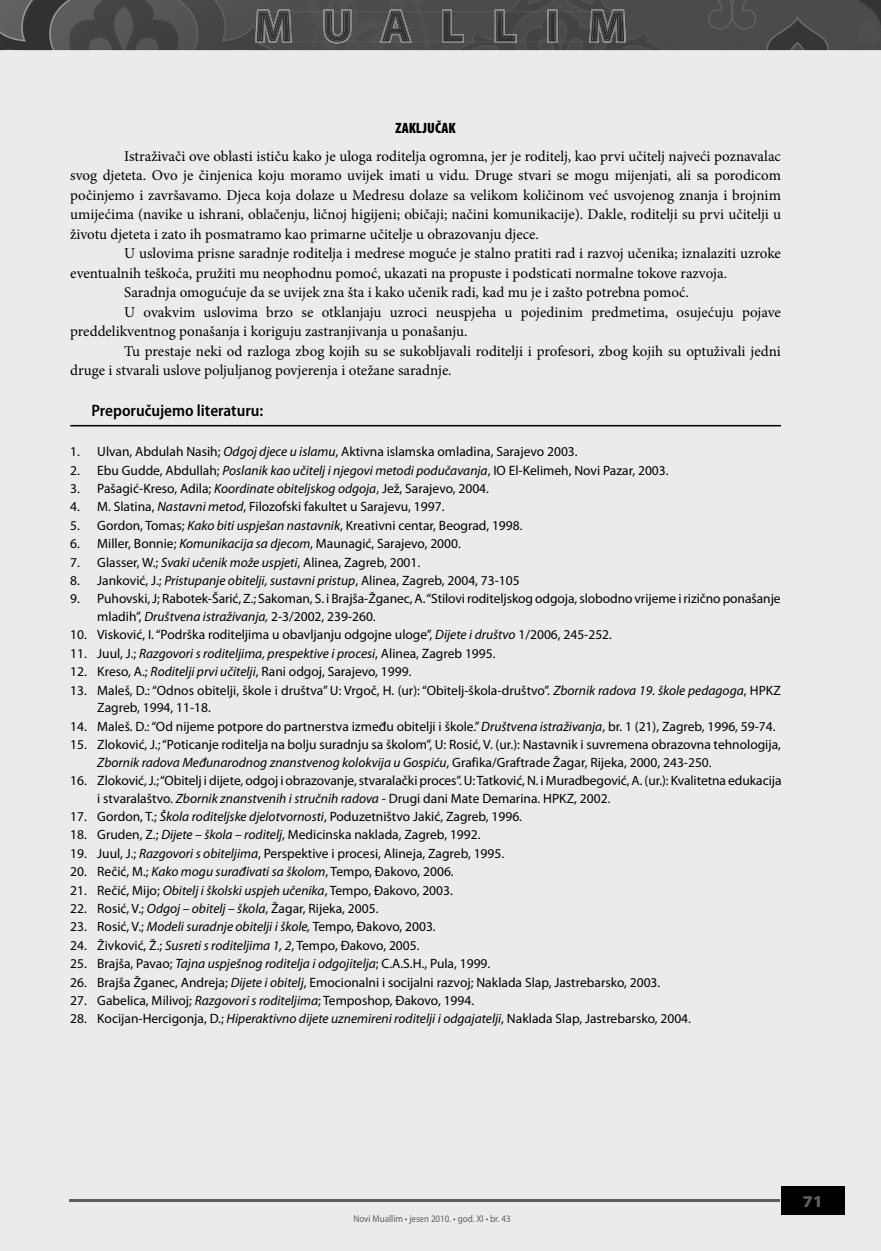
<style>
.page{position:relative;width:881px;height:1251px;background:#fff}
.page>*{position:absolute;margin:0;border:0;box-sizing:border-box;transform-origin:0 0}
.t1{font:600 semi-condensed 16.5px "Myriad Pro";color:#000}
.t2{font:900 semi-expanded 16.5px "Myriad Pro";color:#5f5f5f}
.t3{font:15px/19.5px "Minion Pro";color:#000;text-align:justify}
.t4{font:900 condensed 15px "Myriad Pro";color:#000}
.t5{font:13.5px/17.5px "Myriad Pro";color:#000}
.t6{font:italic 13.5px "Myriad Pro";color:#000}
.t7{font:9.9px "Myriad Pro";color:#5f5f5f;scale:.91 1}
.s1{font-style:italic}
.s2{font-style:normal}
</style>
<div class="page">
<div style="left:0;top:0;width:880px;height:1250px;background:#ebebeb"></div>
<img style="left:0;top:0;width:880px;height:50px">
<img style="left:648px;top:38px;width:120px;height:12px">
<img style="left:255px;top:10px;width:370px;height:33px">
<img style="left:256px;top:11px;width:368px;height:31px">
<div style="left:780px;top:1186px;width:64px;height:28px;background:#000"></div>
<hr style="left:69px;top:1199px;width:710px;height:2px;background:#5f5f5f">
<hr style="left:70px;top:425px;width:710px;height:1px;background:#000">
<p class="t4" style="left:395px;top:119px;width:62px">ZAKLJUČAK</p>
<p class="t3" style="left:70px;top:146px;width:712px;text-indent:54px">Istraživači ove oblasti ističu kako je uloga roditelja ogromna, jer je roditelj, kao prvi učitelj najveći poznavalac svog djeteta. Ovo je činjenica koju moramo uvijek imati u vidu. Druge stvari se mogu mijenjati, ali sa porodicom počinjemo i završavamo. Djeca koja dolaze u Medresu dolaze sa velikom količinom već usvojenog znanja i brojnim umijećima (navike u ishrani, oblačenju, ličnoj higijeni; običaji; načini komunikacije). Dakle, roditelji su prvi učitelji u životu djeteta i zato ih posmatramo kao primarne učitelje u obrazovanju djece.</p>
<p class="t3" style="left:124px;top:244px;width:658px">U uslovima prisne saradnje roditelja i medrese moguće je stalno pratiti rad i razvoj učenika; iznalaziti uzroke</p>
<p class="t3" style="left:70px;top:263px;width:658px">eventualnih teškoća, pružiti mu neophodnu pomoć, ukazati na propuste i podsticati normalne tokove razvoja.</p>
<p class="t3" style="left:124px;top:283px;width:566px">Saradnja omogućuje da se uvijek zna šta i kako učenik radi, kad mu je i zašto potrebna pomoć.</p>
<p class="t3" style="left:124px;top:302px;width:658px">U ovakvim uslovima brzo se otklanjaju uzroci neuspjeha u pojedinim predmetima, osujećuju pojave</p>
<p class="t3" style="left:70px;top:322px;width:398px">preddelikventnog ponašanja i koriguju zastranjivanja u ponašanju.</p>
<p class="t3" style="left:124px;top:341px;width:658px">Tu prestaje neki od razloga zbog kojih su se sukobljavali roditelji i profesori, zbog kojih su optuživali jedni</p>
<p class="t3" style="left:70px;top:361px;width:383px">druge i stvarali uslove poljuljanog povjerenja i otežane saradnje.</p>
<p class="t1" style="left:91px;top:402px;width:173px">Preporučujemo literaturu:</p>
<p class="t5" style="left:70px;top:442px;width:509px">1. Ulvan, Abdulah Nasih; <span class="s1">Odgoj djece u islamu</span>, Aktivna islamska omladina, Sarajevo 2003.</p>
<p class="t5" style="left:70px;top:461px;width:599px">2. Ebu Gudde, Abdullah; <span class="s1">Poslanik kao učitelj i njegovi metodi podučavanja</span>, IO El-Kelimeh, Novi Pazar, 2003.</p>
<p class="t5" style="left:70px;top:479px;width:420px">3. Pašagić-Kreso, Adila; <span class="s1">Koordinate obiteljskog odgoja</span>, Jež, Sarajevo, 2004.</p>
<p class="t5" style="left:70px;top:498px;width:375px">4. M. Slatina, <span class="s1">Nastavni metod</span>, Filozofski fakultet u Sarajevu, 1997.</p>
<p class="t5" style="left:70px;top:516px;width:453px">5. Gordon, Tomas; <span class="s1">Kako biti uspješan nastavnik</span>, Kreativni centar, Beograd, 1998.</p>
<p class="t5" style="left:70px;top:534px;width:392px">6. Miller, Bonnie; <span class="s1">Komunikacija sa djecom</span>, Maunagić, Sarajevo, 2000.</p>
<p class="t5" style="left:70px;top:553px;width:351px">7. Glasser, W.; <span class="s1">Svaki učenik može uspjeti</span>, Alinea, Zagreb, 2001.</p>
<p class="t5" style="left:70px;top:571px;width:451px">8. Janković, J.; <span class="s1">Pristupanje obitelji, sustavni pristup</span>, Alinea, Zagreb, 2004, 73-105</p>
<p class="t5" style="left:97px;top:590px;width:684px;text-indent:-27px">9. Puhovski, J; Rabotek-Šarić, Z.; Sakoman, S. i Brajša-Žganec, A. “Stilovi roditeljskog odgoja, slobodno vrijeme i rizično ponašanje mladih”, <span class="s1">Društvena istraživanja,</span> 2-3/2002, 239-260.</p>
<p class="t5" style="left:70px;top:625px;width:543px">10. Visković, I. “Podrška roditeljima u obavljanju odgojne uloge”, <span class="s1">Dijete i društvo</span> 1/2006, 245-252.</p>
<p class="t6" style="left:70px;top:645px;width:426px"><span class="s2">11. Juul, J.;</span> Razgovori s roditeljima, prespektive i procesi<span class="s2">, Alinea, Zagreb 1995.</span></p>
<p class="t5" style="left:70px;top:662px;width:342px">12. Kreso, A.; <span class="s1">Roditelji prvi učitelji</span>, Rani odgoj, Sarajevo, 1999.</p>
<p class="t5" style="left:97px;top:681px;width:685px;text-indent:-27px">13. Maleš, D.: “Odnos obitelji, škole i društva” U: Vrgoč, H. (ur): “Obitelj-škola-društvo”. <span class="s1">Zbornik radova 19. škole pedagoga</span>, HPKZ<br>Zagreb, 1994, 11-18.</p>
<p class="t5" style="left:70px;top:717px;width:706px">14. Maleš. D.: “Od nijeme potpore do partnerstva između obitelji i škole.” <span class="s1">Društvena istraživanja</span>, br. 1 (21), Zagreb, 1996, 59-74.</p>
<p class="t5" style="left:97px;top:735px;width:685px;text-indent:-27px">15. Zloković, J.; “Poticanje roditelja na bolju suradnju sa školom”, U: Rosić, V. (ur.): Nastavnik i suvremena obrazovna tehnologija,<br><span class="s1">Zbornik radova Međunarodnog znanstvenog kolokvija u Gospiću</span>, Grafika/Graftrade Žagar, Rijeka, 2000, 243-250.</p>
<p class="t5" style="left:97px;top:771px;width:685px;text-indent:-27px">16. Zloković, J.; “Obitelj i dijete, odgoj i obrazovanje, stvaralački proces”. U: Tatković, N. i Muradbegović, A. (ur.): Kvalitetna edukacija i stvaralaštvo. <span class="s1">Zbornik znanstvenih i stručnih radova</span> - Drugi dani Mate Demarina. HPKZ, 2002.</p>
<p class="t5" style="left:70px;top:807px;width:453px">17. Gordon, T.; <span class="s1">Škola roditeljske djelotvornosti</span>, Poduzetništvo Jakić, Zagreb, 1996.</p>
<p class="t5" style="left:70px;top:825px;width:411px">18. Gruden, Z.; <span class="s1">Dijete – škola – roditelj</span>, Medicinska naklada, Zagreb, 1992.</p>
<p class="t5" style="left:70px;top:844px;width:435px">19. Juul, J.; <span class="s1">Razgovori s obiteljima</span>, Perspektive i procesi, Alineja, Zagreb, 1995.</p>
<p class="t5" style="left:70px;top:862px;width:385px">20. Rečić, M.; <span class="s1">Kako mogu surađivati sa školom</span>, Tempo, Đakovo, 2006.</p>
<p class="t5" style="left:70px;top:881px;width:384px">21. Rečić, Mijo; <span class="s1">Obitelj i školski uspjeh učenika</span>, Tempo, Đakovo, 2003.</p>
<p class="t5" style="left:70px;top:899px;width:309px">22. Rosić, V.; <span class="s1">Odgoj – obitelj – škola</span>, Žagar, Rijeka, 2005.</p>
<p class="t5" style="left:70px;top:917px;width:367px">23. Rosić, V.; <span class="s1">Modeli suradnje obitelji i škole,</span> Tempo, Đakovo, 2003.</p>
<p class="t5" style="left:70px;top:936px;width:351px">24. Živković, Ž.; <span class="s1">Susreti s roditeljima 1, 2</span>, Tempo, Đakovo, 2005.</p>
<p class="t5" style="left:70px;top:954px;width:421px">25. Brajša, Pavao; <span class="s1">Tajna uspješnog roditelja i odgojitelja</span>; C.A.S.H., Pula, 1999.</p>
<p class="t5" style="left:70px;top:973px;width:591px">26. Brajša Žganec, Andreja; <span class="s1">Dijete i obitelj</span>, Emocionalni i socijalni razvoj; Naklada Slap, Jastrebarsko, 2003.</p>
<p class="t5" style="left:70px;top:991px;width:405px">27. Gabelica, Milivoj; <span class="s1">Razgovori s roditeljima</span>; Temposhop, Đakovo, 1994.</p>
<p class="t5" style="left:70px;top:1009px;width:622px">28. Kocijan-Hercigonja, D.; <span class="s1">Hiperaktivno dijete uznemireni roditelji i odgajatelji</span>, Naklada Slap, Jastrebarsko, 2004.</p>
<p class="t7" style="left:353px;top:1212px;width:174px">Novi Muallim • jesen 2010. • god. XI • br. 43</p>
<p class="t2" style="left:802px;top:1191px;width:22px">71</p>
</div>
